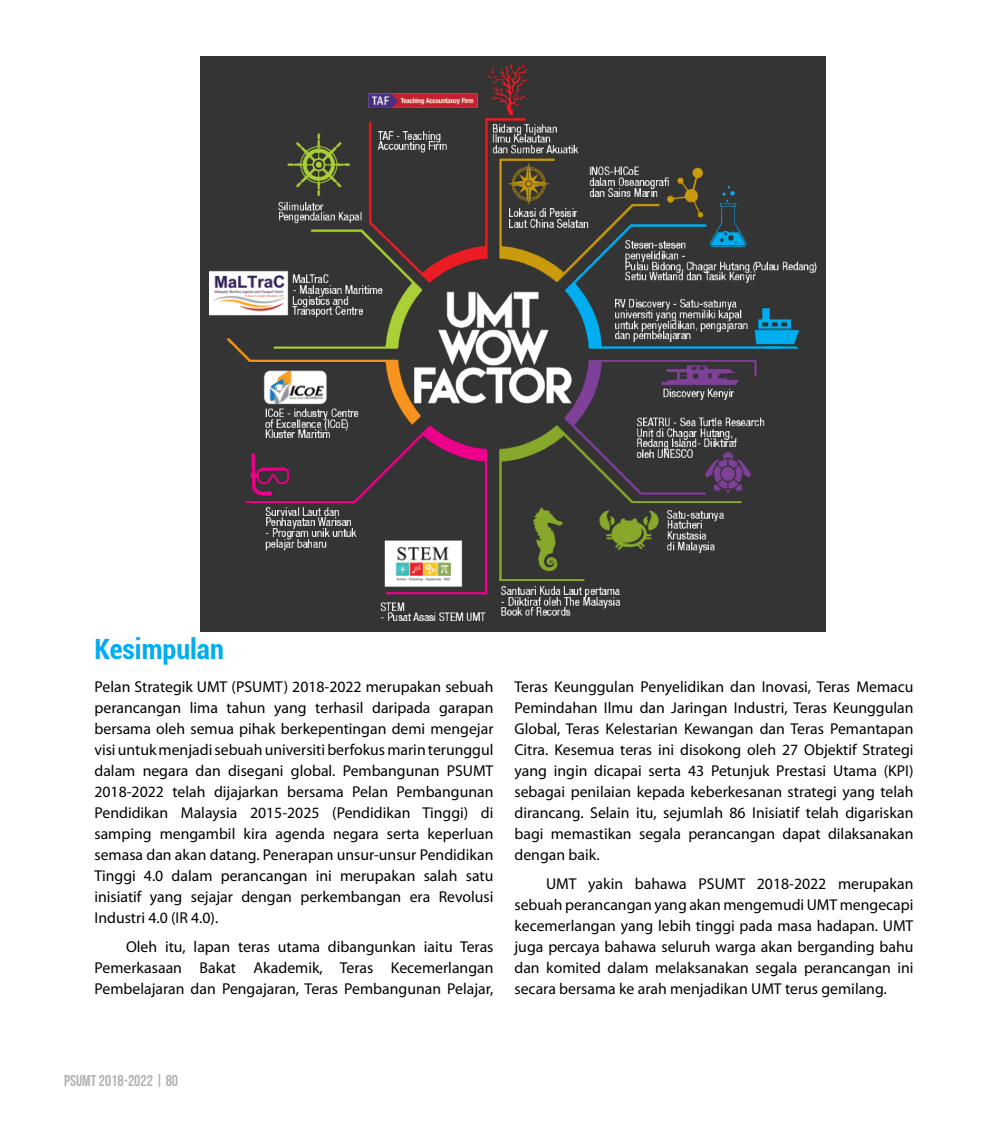
<style>
.page{position:relative;width:1008px;height:1134px;background:#fff}
.page>*{position:absolute;margin:0;border:0;box-sizing:border-box;transform-origin:0 0}
.t1{font:700 condensed 28px "Roboto";color:#00aeef}
.t2{font:15.75px/21px "Myriad Pro";color:#000;text-align:justify}
.t3{font:15.75px "Bebas Neue";color:#b3b3b3}
.s1{font-weight:700}
</style>
<div class="page">
<div style="left:200px;top:56px;width:626px;height:575px;background:#343434"></div>
<img style="left:210px;top:64px;width:607px;height:557px">
<h1 class="t1" style="left:94px;top:630px;width:131px">Kesimpulan</h1>
<p class="t2" style="left:94px;top:676px;width:401px">Pelan Strategik UMT (PSUMT) 2018-2022 merupakan sebuah perancangan lima tahun yang terhasil daripada garapan bersama oleh semua pihak berkepentingan demi mengejar visi untuk menjadi sebuah universiti berfokus marin terunggul dalam negara dan disegani global. Pembangunan PSUMT 2018-2022 telah dijajarkan bersama Pelan Pembangunan Pendidikan Malaysia 2015-2025 (Pendidikan Tinggi) di samping mengambil kira agenda negara serta keperluan semasa dan akan datang. Penerapan unsur-unsur Pendidikan Tinggi 4.0 dalam perancangan ini merupakan salah satu inisiatif yang sejajar dengan perkembangan era Revolusi Industri 4.0 (IR 4.0).</p>
<p class="t2" style="left:94px;top:936px;width:401px;text-indent:32px">Oleh itu, lapan teras utama dibangunkan iaitu Teras Pemerkasaan Bakat Akademik, Teras Kecemerlangan Pembelajaran dan Pengajaran, Teras Pembangunan Pelajar,</p>
<p class="t2" style="left:515px;top:676px;width:401px">Teras Keunggulan Penyelidikan dan Inovasi, Teras Memacu Pemindahan Ilmu dan Jaringan Industri, Teras Keunggulan Global, Teras Kelestarian Kewangan dan Teras Pemantapan Citra. Kesemua teras ini disokong oleh 27 Objektif Strategi yang ingin dicapai serta 43 Petunjuk Prestasi Utama (KPI) sebagai penilaian kepada keberkesanan strategi yang telah dirancang. Selain itu, sejumlah 86 Inisiatif telah digariskan bagi memastikan segala perancangan dapat dilaksanakan dengan baik.</p>
<p class="t2" style="left:515px;top:873px;width:401px;text-indent:32px">UMT yakin bahawa PSUMT 2018-2022 merupakan sebuah perancangan yang akan mengemudi UMT mengecapi kecemerlangan yang lebih tinggi pada masa hadapan. UMT juga percaya bahawa seluruh warga akan berganding bahu dan komited dalam melaksanakan segala perancangan ini secara bersama ke arah menjadikan UMT terus gemilang.</p>
<p class="t3" style="left:64px;top:1072px;width:116px">PSUMT 2018-2022 | <span class="s1">80</span></p>
</div>
